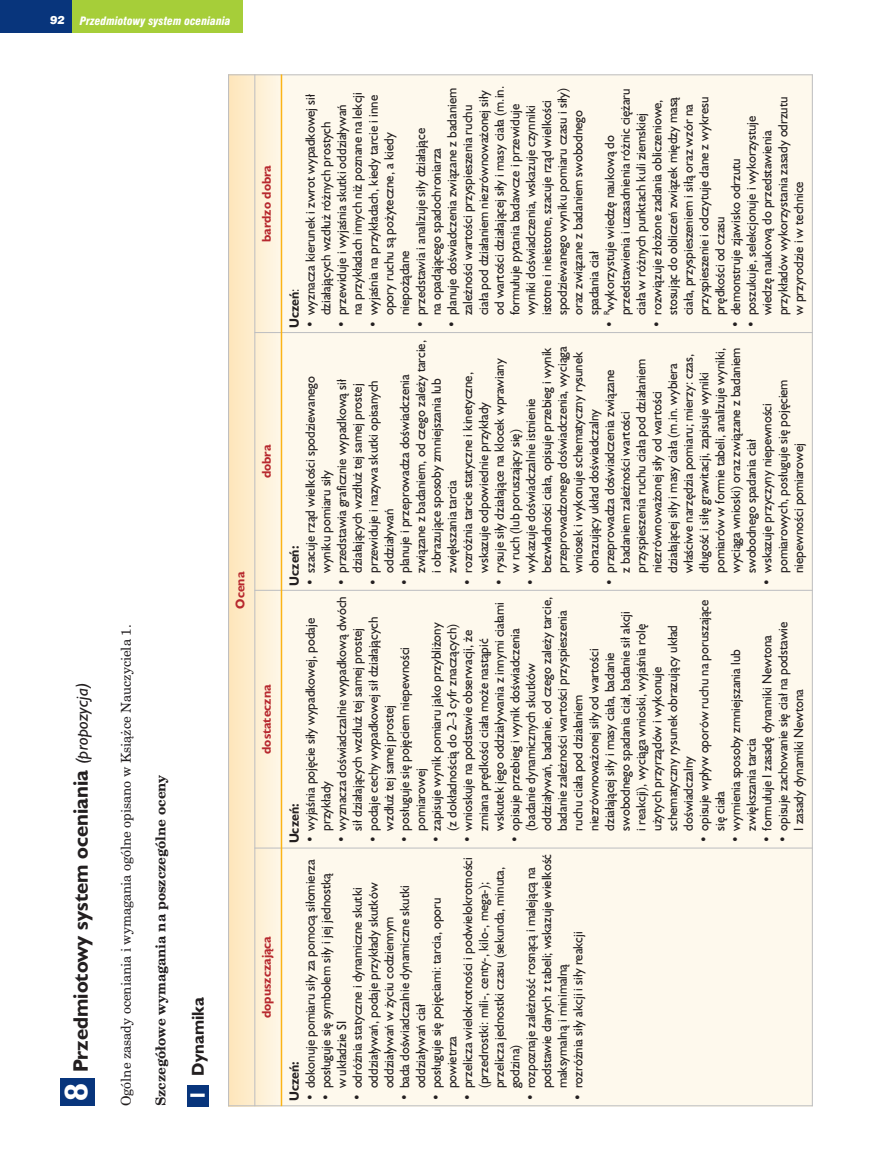
<style>
.page{position:relative;width:872px;height:1170px;background:#fff}
.page>*{position:absolute;margin:0;border:0;box-sizing:border-box;transform-origin:0 0}
.t1{font:700 33px "Humanist 521 PL";color:#fff}
.t2{font:700 21px "Humanist 521 PL";color:#231f20}
.t3{font:700 21px "Humanist 521 PL";color:#fff}
.t4{font:700 17.25px "Humanist 521 PL";color:#231f20}
.t5{font:13.5px/15.8px "Humanist 521 PL";color:#231f20;scale:.95 1}
.t6{font:13.5px "Century Schoolbook PL";color:#231f20}
.t7{font:700 13.5px "Century Schoolbook PL";color:#231f20}
.t8{font:700 13.5px "Humanist 521 PL";color:#231f20;scale:.95 1}
.t9{font:700 12.75px "Humanist 521 PL";color:#b7282e}
.t10{font:italic 900 condensed 11.25px "Swiss 721 PL";color:#fff}
.t11{font:italic 900 11.25px "Swiss 721 PL";color:#fff}
.s1{font-weight:400;font-style:italic;font-size:17.25px}
.s2{font-weight:400}
</style>
<div class="page">
<div style="left:0;top:0;width:78px;height:33px;background:#08357c"></div>
<div style="left:72px;top:0;width:171px;height:33px;background:#a6ce39"></div>
<div style="left:60px;top:1078px;width:34px;height:28px;background:#08357c"></div>
<div style="left:187px;top:1084px;width:21px;height:22px;background:#08357c"></div>
<svg style="left:229px;top:75px;width:52px;height:1030px;background:#fdedcf"></svg>
<div style="left:281px;top:848px;width:531px;height:258px;background:#fef9ed"></div>
<div style="left:281px;top:590px;width:531px;height:258px;background:#fef9ed"></div>
<div style="left:281px;top:332px;width:531px;height:258px;background:#fef9ed"></div>
<div style="left:281px;top:74px;width:531px;height:258px;background:#fef9ed"></div>
<hr style="left:228px;top:1105px;width:584px;height:1px;background:#bcbdc0">
<hr style="left:254px;top:847px;width:558px;height:1px;background:#bcbdc0">
<hr style="left:254px;top:590px;width:558px;height:1px;background:#bcbdc0">
<hr style="left:254px;top:332px;width:558px;height:1px;background:#bcbdc0">
<hr style="left:228px;top:74px;width:584px;height:1px;background:#bcbdc0">
<hr style="left:228px;top:74px;width:1px;height:1032px;background:#bcbdc0">
<hr style="left:254px;top:74px;width:1px;height:1032px;background:#bcbdc0">
<hr style="left:281px;top:74px;width:1px;height:1032px;background:#fbb416">
<hr style="left:812px;top:74px;width:1px;height:1032px;background:#bcbdc0">
<p class="t11" style="left:50px;top:16px;width:16px">92</p>
<p class="t10" style="left:80px;top:16px;width:152px">Przedmiotowy system oceniania</p>
<p class="t6" style="left:121px;top:1106px;width:483px;rotate:-90deg">Ogólne zasady oceniania i wymagania ogólne opisano w Ksià˝ce Nauczyciela 1.</p>
<h2 class="t2" style="left:73px;top:1071px;width:391px;rotate:-90deg">Przedmiotowy system oceniania <span class="s1">(propozycja)</span></h2>
<p class="t7" style="left:156px;top:1106px;width:333px;rotate:-90deg">Szczegółowe wymagania na poszczególne oceny</p>
<p class="t4" style="left:192px;top:1075px;width:79px;rotate:-90deg">Dynamika</p>
<h1 class="t1" style="left:65px;top:1101px;width:19px;rotate:-90deg">8</h1>
<h2 class="t3" style="left:191px;top:1101px;width:13px;rotate:-90deg">1</h2>
<p class="t9" style="left:236px;top:608px;width:38px;rotate:-90deg">Ocena</p>
<p class="t9" style="left:262px;top:242px;width:79px;rotate:-90deg">bardzo dobra</p>
<p class="t9" style="left:262px;top:478px;width:35px;rotate:-90deg">dobra</p>
<p class="t9" style="left:262px;top:753px;width:71px;rotate:-90deg">dostateczna</p>
<p class="t9" style="left:262px;top:1017px;width:83px;rotate:-90deg">dopuszczajàca</p>
<p class="t5" style="left:445px;top:315px;width:243px;text-indent:-13px;rotate:-90deg">• planuje doÊwiadczenia zwiàzane z badaniem zale˝noÊci wartoÊci przyspieszenia ruchu ciała pod działaniem niezrównowa˝onej siły od wartoÊci działajàcej siły i masy ciała (m.in. formułuje pytania badawcze i przewiduje wyniki doÊwiadczenia, wskazuje czynniki istotne i nieistotne, szacuje rzàd wielkoÊci spodziewanego wyniku pomiaru czasu i siły) oraz zwiàzane z badaniem swobodnego spadania ciał</p>
<p class="t5" style="left:603px;top:315px;width:240px;text-indent:-13px;rotate:-90deg">• <sup>R</sup>wykorzystuje wiedz´ naukowà do przedstawienia i uzasadnienia ró˝nic ci´˝aru ciała w ró˝nych punktach kuli ziemskiej</p>
<p class="t5" style="left:650px;top:315px;width:231px;text-indent:-13px;rotate:-90deg">• rozwiàzuje zło˝one zadania obliczeniowe, stosujàc do obliczeƒ zwiàzek mi´dzy masà ciała, przyspieszeniem i siłà oraz wzór na przyspieszenie i odczytuje dane z wykresu pr´dkoÊci od czasu</p>
<p class="t5" style="left:304px;top:315px;width:234px;text-indent:-13px;rotate:-90deg">• wyznacza kierunek i zwrot wypadkowej sił działajàcych wzdłu˝ ró˝nych prostych</p>
<p class="t5" style="left:335px;top:315px;width:236px;text-indent:-13px;rotate:-90deg">• przewiduje i wyjaÊnia skutki oddziaływaƒ na przykładach innych ni˝ poznane na lekcji</p>
<p class="t5" style="left:367px;top:315px;width:233px;text-indent:-13px;rotate:-90deg">• wyjaÊnia na przykładach, kiedy tarcie i inne opory ruchu sà po˝yteczne, a kiedy niepo˝àdane</p>
<p class="t5" style="left:745px;top:315px;width:231px;text-indent:-13px;rotate:-90deg">• poszukuje, selekcjonuje i wykorzystuje wiedz´ naukowà do przedstawienia przykładów wykorzystania zasady odrzutu w przyrodzie i w technice</p>
<p class="t5" style="left:414px;top:328px;width:212px;text-align:center;rotate:-90deg">• przedstawia i analizuje siły działajàce na opadajàcego spadochroniarza</p>
<p class="t5" style="left:729px;top:328px;width:180px;rotate:-90deg">• demonstruje zjawisko odrzutu</p>
<p class="t8" style="left:290px;top:328px;width:43px;rotate:-90deg">Uczeƒ<span class="s2">:</span></p>
<p class="t5" style="left:398px;top:573px;width:246px;text-indent:-13px;rotate:-90deg">• planuje i przeprowadza doÊwiadczenia zwiàzane z badaniem, od czego zale˝y tarcie, i obrazujàce sposoby zmniejszania lub zwi´kszania tarcia</p>
<p class="t5" style="left:493px;top:573px;width:227px;text-indent:-13px;rotate:-90deg">• rysuje siły działajàce na klocek wprawiany w ruch (lub poruszajàcy si´)</p>
<p class="t5" style="left:524px;top:573px;width:240px;text-indent:-13px;rotate:-90deg">• wykazuje doÊwiadczalnie istnienie bezwładnoÊci ciała, opisuje przebieg i wynik przeprowadzonego doÊwiadczenia, wyciàga wniosek i wykonuje schematyczny rysunek obrazujàcy układ doÊwiadczalny</p>
<p class="t5" style="left:603px;top:573px;width:239px;text-indent:-13px;rotate:-90deg">• przeprowadza doÊwiadczenia zwiàzane<br>z badaniem zale˝noÊci wartoÊci przyspieszenia ruchu ciała pod działaniem niezrównowa˝onej siły od wartoÊci działajàcej siły i masy ciała (m.in. wybiera właÊciwe narz´dzia pomiaru; mierzy: czas, długoÊç i sił´ grawitacji, zapisuje wyniki pomiarów w formie tabeli, analizuje wyniki, wyciàga wnioski) oraz zwiàzane z badaniem swobodnego spadania ciał</p>
<p class="t5" style="left:461px;top:573px;width:213px;text-indent:-13px;rotate:-90deg">• rozró˝nia tarcie statyczne i kinetyczne, wskazuje odpowiednie przykłady</p>
<p class="t5" style="left:304px;top:573px;width:208px;text-indent:-13px;rotate:-90deg">• szacuje rzàd wielkoÊci spodziewanego wyniku pomiaru siły</p>
<p class="t5" style="left:335px;top:573px;width:205px;text-indent:-13px;rotate:-90deg">• przedstawia graficznie wypadkowà sił działajàcych wzdłu˝ tej samej prostej</p>
<p class="t5" style="left:367px;top:573px;width:204px;text-indent:-13px;rotate:-90deg">• przewiduje i nazywa skutki opisanych oddziaływaƒ</p>
<p class="t5" style="left:760px;top:573px;width:205px;text-indent:-13px;rotate:-90deg">• wskazuje przyczyny niepewnoÊci pomiarowych, posługuje si´ poj´ciem niepewnoÊci pomiarowej</p>
<p class="t8" style="left:290px;top:585px;width:43px;rotate:-90deg">Uczeƒ:</p>
<p class="t5" style="left:335px;top:830px;width:248px;text-indent:-13px;rotate:-90deg">• wyznacza doÊwiadczalnie wypadkowà dwóch sił działajàcych wzdłu˝ tej samej prostej</p>
<p class="t5" style="left:461px;top:830px;width:242px;text-indent:-13px;rotate:-90deg">• wnioskuje na podstawie obserwacji, ˝e zmiana pr´dkoÊci ciała mo˝e nastàpiç wskutek jego oddziaływania z innymi ciałami</p>
<p class="t5" style="left:508px;top:830px;width:247px;text-indent:-13px;rotate:-90deg">• opisuje przebieg i wynik doÊwiadczenia (badanie dynamicznych skutków oddziaływaƒ, badanie, od czego zale˝y tarcie, badanie zale˝noÊci wartoÊci przyspieszenia ruchu ciała pod działaniem niezrównowa˝onej siły od wartoÊci działajàcej siły i masy ciała, badanie swobodnego spadania ciał, badanie sił akcji<br>i reakcji), wyciàga wnioski, wyjaÊnia rol´ u˝ytych przyrzàdów i wykonuje schematyczny rysunek obrazujàcy układ doÊwiadczalny</p>
<p class="t5" style="left:697px;top:830px;width:245px;text-indent:-13px;rotate:-90deg">• opisuje wpływ oporów ruchu na poruszajàce si´ ciała</p>
<p class="t5" style="left:367px;top:830px;width:227px;text-indent:-13px;rotate:-90deg">• podaje cechy wypadkowej sił działajàcych wzdłu˝ tej samej prostej</p>
<p class="t5" style="left:304px;top:830px;width:225px;text-indent:-13px;rotate:-90deg">• wyjaÊnia poj´cie siły wypadkowej, podaje przykłady</p>
<p class="t5" style="left:776px;top:830px;width:221px;text-indent:-13px;rotate:-90deg">• opisuje zachowanie si´ ciał na podstawie<br>I zasady dynamiki Newtona</p>
<p class="t5" style="left:430px;top:843px;width:234px;text-align:right;rotate:-90deg">• zapisuje wynik pomiaru jako przybli˝ony (z dokładnoÊcià do 2–3 cyfr znaczàcych)</p>
<p class="t5" style="left:760px;top:843px;width:220px;rotate:-90deg">• formułuje I zasad´ dynamiki Newtona</p>
<p class="t5" style="left:398px;top:830px;width:195px;text-indent:-13px;rotate:-90deg">• posługuje si´ poj´ciem niepewnoÊci pomiarowej</p>
<p class="t5" style="left:729px;top:830px;width:192px;text-indent:-13px;rotate:-90deg">• wymienia sposoby zmniejszania lub zwi´kszania tarcia</p>
<p class="t8" style="left:290px;top:843px;width:43px;rotate:-90deg">Uczeƒ:</p>
<p class="t5" style="left:461px;top:1088px;width:245px;text-indent:-13px;rotate:-90deg">• przelicza wielokrotnoÊci i podwielokrotnoÊci (przedrostki: mili-, centy-, kilo-, mega-); przelicza jednostki czasu (sekunda, minuta, godzina)</p>
<p class="t5" style="left:524px;top:1088px;width:248px;text-indent:-13px;rotate:-90deg">• rozpoznaje zale˝noÊç rosnàcà i malejàcà na podstawie danych z tabeli; wskazuje wielkoÊç maksymalnà i minimalnà</p>
<p class="t5" style="left:304px;top:1101px;width:256px;rotate:-90deg">• dokonuje pomiaru siły za pomocà siłomierza</p>
<p class="t5" style="left:319px;top:1088px;width:228px;text-indent:-13px;rotate:-90deg">• posługuje si´ symbolem siły i jej jednostkà w układzie SI</p>
<p class="t5" style="left:351px;top:1088px;width:218px;text-indent:-13px;rotate:-90deg">• odró˝nia statyczne i dynamiczne skutki oddziaływaƒ, podaje przykłady skutków oddziaływaƒ w ˝yciu codziennym</p>
<p class="t5" style="left:398px;top:1088px;width:215px;text-indent:-13px;rotate:-90deg">• bada doÊwiadczalnie dynamiczne skutki oddziaływaƒ ciał</p>
<p class="t5" style="left:430px;top:1088px;width:202px;text-indent:-13px;rotate:-90deg">• posługuje si´ poj´ciami: tarcia, oporu powietrza</p>
<p class="t5" style="left:571px;top:1101px;width:180px;rotate:-90deg">• rozró˝nia siły akcji i siły reakcji</p>
<p class="t8" style="left:290px;top:1101px;width:43px;rotate:-90deg">Uczeƒ:</p>
</div>
